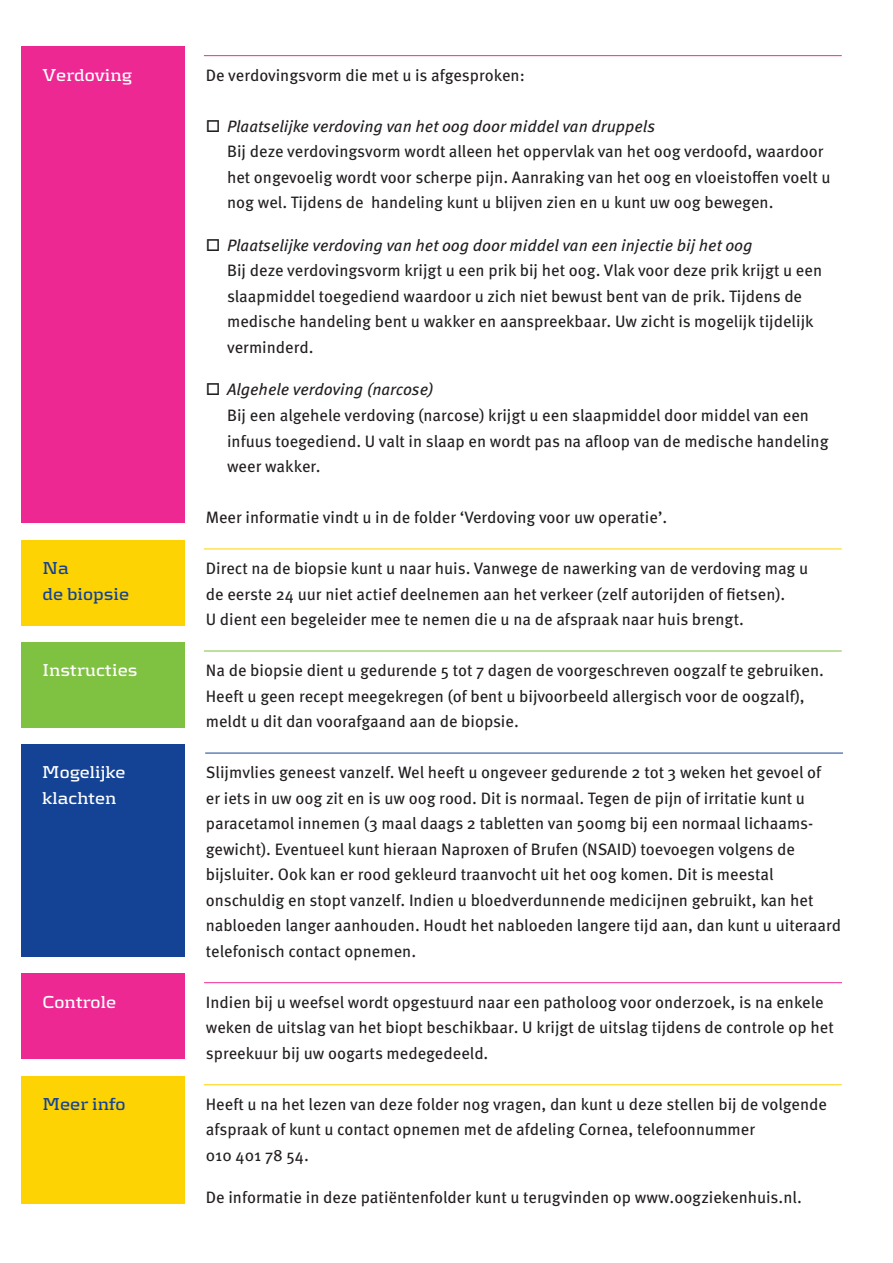
<style>
.page{position:relative;width:893px;height:1263px;background:#fff}
.page>*{position:absolute;margin:0;border:0;box-sizing:border-box;transform-origin:0 0}
.t1{font:700 18px "Kontrapunkt";color:#fff}
.t2{font:700 18px "Kontrapunkt";color:#144396}
.t3{font:700 17.85px/25.5px "Kontrapunkt";color:#fff}
.t4{font:16.5px/25.5px "Meta Pro";color:#231f20}
.t5{font:italic 16.5px "Meta Pro";color:#231f20}
</style>
<div class="page">
<div style="left:21px;top:47px;width:164px;height:476px;background:#ed2893"></div>
<div style="left:21px;top:540px;width:164px;height:85px;background:#fed304"></div>
<hr style="left:205px;top:753px;width:638px;height:1px;background:#144396">
<hr style="left:204px;top:549px;width:638px;height:1px;background:#fed304">
<div style="left:21px;top:642px;width:164px;height:85px;background:#7fc241"></div>
<div style="left:21px;top:744px;width:164px;height:213px;background:#144396"></div>
<div style="left:21px;top:974px;width:164px;height:85px;background:#ed2893"></div>
<hr style="left:204px;top:982px;width:638px;height:1px;background:#ed2893">
<hr style="left:204px;top:651px;width:638px;height:1px;background:#7fc241">
<div style="left:21px;top:1076px;width:164px;height:127px;background:#fed304"></div>
<hr style="left:204px;top:1084px;width:638px;height:1px;background:#fed304">
<hr style="left:204px;top:55px;width:638px;height:1px;background:#ed2893">
<p class="t1" style="left:43px;top:64px;width:91px">Verdoving</p>
<p class="t2" style="left:43px;top:557px;width:28px">Na</p>
<p class="t2" style="left:43px;top:583px;width:88px">de biopsie</p>
<p class="t1" style="left:43px;top:660px;width:97px">Instructies</p>
<p class="t3" style="left:42px;top:759px;width:85px">Mogelijke klachten</p>
<p class="t1" style="left:43px;top:991px;width:75px">Controle</p>
<p class="t2" style="left:43px;top:1093px;width:84px">Meer info</p>
<p class="t4" style="left:206px;top:62px;width:320px">De verdovingsvorm die met u is afgesproken:</p>
<p class="t5" style="left:206px;top:116px;width:451px">□ Plaatselijke verdoving van het oog door middel van druppels</p>
<p class="t4" style="left:227px;top:139px;width:605px">Bij deze verdovingsvorm wordt alleen het oppervlak van het oog verdoofd, waardoor het ongevoelig wordt voor scherpe pijn. Aanraking van het oog en vloeistoffen voelt u nog wel. Tijdens de handeling kunt u blijven zien en u kunt uw oog bewegen.</p>
<p class="t5" style="left:206px;top:235px;width:548px">□ Plaatselijke verdoving van het oog door middel van een injectie bij het oog</p>
<p class="t4" style="left:227px;top:258px;width:597px">Bij deze verdovingsvorm krijgt u een prik bij het oog. Vlak voor deze prik krijgt u een slaapmiddel toegediend waardoor u zich niet bewust bent van de prik. Tijdens de</p>
<p class="t4" style="left:227px;top:309px;width:588px">medische handeling bent u wakker en aanspreekbaar. Uw zicht is mogelijk tijdelijk verminderd.</p>
<p class="t5" style="left:206px;top:380px;width:229px">□ Algehele verdoving (narcose)</p>
<p class="t4" style="left:227px;top:403px;width:583px">Bij een algehele verdoving (narcose) krijgt u een slaapmiddel door middel van een</p>
<p class="t4" style="left:227px;top:428px;width:603px">infuus toegediend. U valt in slaap en wordt pas na afloop van de medische handeling weer wakker.</p>
<p class="t4" style="left:206px;top:505px;width:463px">Meer informatie vindt u in de folder ‘Verdoving voor uw operatie’.</p>
<p class="t4" style="left:206px;top:556px;width:604px">Direct na de biopsie kunt u naar huis. Vanwege de nawerking van de verdoving mag u de eerste 24 uur niet actief deelnemen aan het verkeer (zelf autorijden of fietsen).<br>U dient een begeleider mee te nemen die u na de afspraak naar huis brengt.</p>
<p class="t4" style="left:206px;top:658px;width:620px">Na de biopsie dient u gedurende 5 tot 7 dagen de voorgeschreven oogzalf te gebruiken.<br>Heeft u geen recept meegekregen (of bent u bijvoorbeeld allergisch voor de oogzalf), meldt u dit dan voorafgaand aan de biopsie.</p>
<p class="t4" style="left:206px;top:760px;width:637px">Slijmvlies geneest vanzelf. Wel heeft u ongeveer gedurende 2 tot 3 weken het gevoel of<br>er iets in uw oog zit en is uw oog rood. Dit is normaal. Tegen de pijn of irritatie kunt u paracetamol innemen (3 maal daags 2 tabletten van 500mg bij een normaal lichaams&shy;gewicht). Eventueel kunt hieraan Naproxen of Brufen (NSAID) toevoegen volgens de bijsluiter. Ook kan er rood gekleurd traanvocht uit het oog komen. Dit is meestal onschuldig en stopt vanzelf. Indien u bloedverdunnende medicijnen gebruikt, kan het nabloeden langer aanhouden. Houdt het nabloeden langere tijd aan, dan kunt u uiteraard telefonisch contact opnemen.</p>
<p class="t4" style="left:206px;top:989px;width:629px">Indien bij u weefsel wordt opgestuurd naar een patholoog voor onderzoek, is na enkele weken de uitslag van het biopt beschikbaar. U krijgt de uitslag tijdens de controle op het spreekuur bij uw oogarts medegedeeld.</p>
<p class="t4" style="left:206px;top:1091px;width:623px">Heeft u na het lezen van deze folder nog vragen, dan kunt u deze stellen bij de volgende afspraak of kunt u contact opnemen met de afdeling Cornea, telefoonnummer<br>010 401 78 54.</p>
<p class="t4" style="left:206px;top:1185px;width:598px">De informatie in deze patiëntenfolder kunt u terugvinden op www.oogziekenhuis.nl.</p>
</div>
